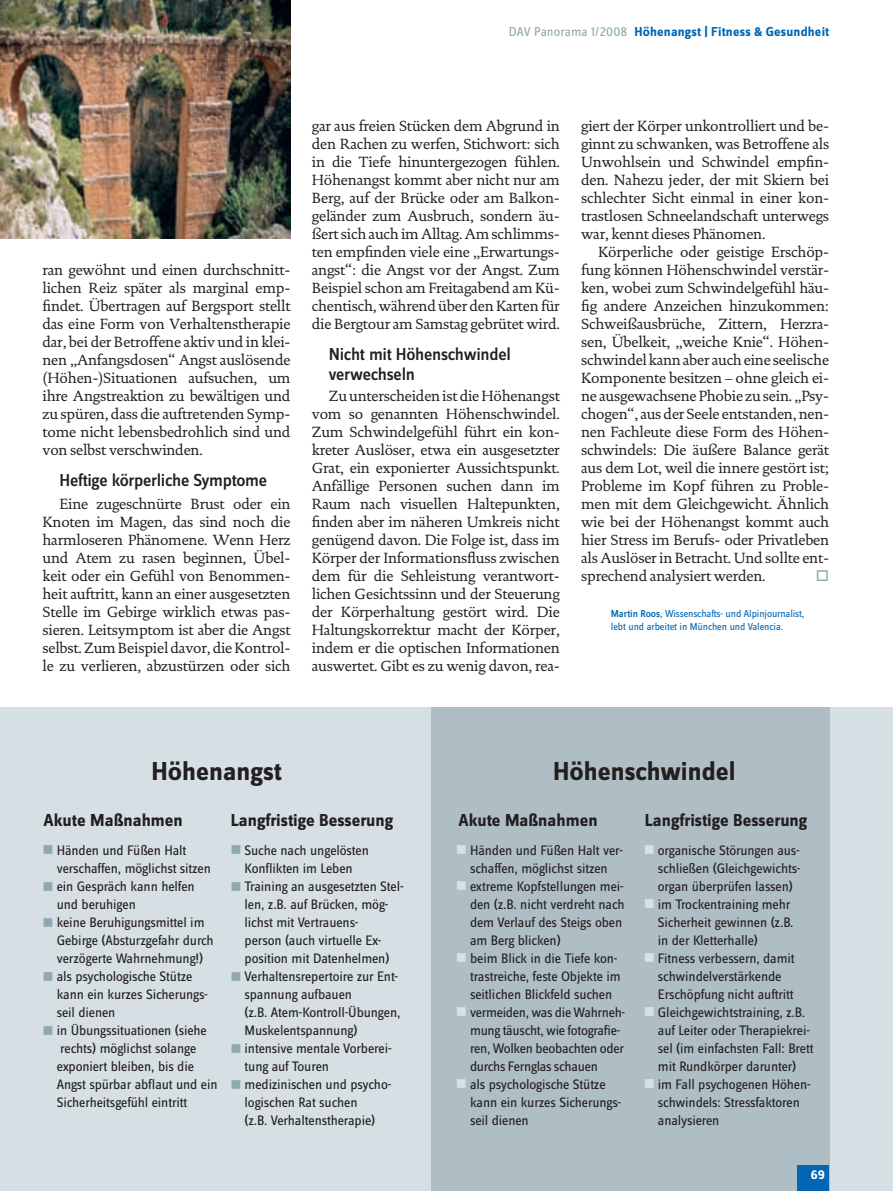
<style>
.page{position:relative;width:893px;height:1191px;background:#fff}
.page>*{position:absolute;margin:0;border:0;box-sizing:border-box;transform-origin:0 0}
.t1{font:700 27px "Zine Sans Dis";color:#231f20}
.t2{font:700 18px "Zine Sans Dis";color:#231f20}
.t3{font:500 18px/19.5px "Zine Sans Dis";letter-spacing:-.015em;color:#231f20}
.t4{font:15px/18px "DTL Documenta ST";letter-spacing:-.015em;color:#231f20;text-align:justify}
.t5{font:14.25px/18px "Zine Sans Dis";letter-spacing:-.01em;color:#231f20}
.t6{font:700 13.5px "Zine Sans Dis";letter-spacing:.015em;color:#0166b3}
.t7{font:700 13.5px "Zine Sans Dis";color:#fff}
.t8{font:10.5px/13.5px "Zine Sans Dis";letter-spacing:-.01em;color:#0166b3}
.s1{font-weight:400;color:#90a9b1}
.s2{font-weight:500}
.s3{color:#90a9b1}
.s4{color:#dae0e3}
</style>
<div class="page">
<div style="left:0;top:707px;width:893px;height:484px;background:#d6dfe3"></div>
<div style="left:431px;top:707px;width:398px;height:484px;background:#afbec4"></div>
<img style="left:0;top:0;width:291px;height:239px">
<div style="left:797px;top:1165px;width:32px;height:26px;background:#0166b3"></div>
<p class="t6" style="left:509px;top:25px;width:322px"><span class="s1">DAV Panorama 1/2008</span> Höhenangst | Fitness &amp; Gesundheit</p>
<p class="t4" style="left:43px;top:261px;width:250px">ran gewöhnt und einen durchschnitt&shy;lichen Reiz später als marginal emp&shy;findet. Übertragen auf Bergsport stellt das eine Form von Verhaltenstherapie dar, bei der Betroffene aktiv und in klei&shy;nen „Anfangsdosen“ Angst auslösende (Höhen-)Situationen aufsuchen, um ihre Angstreaktion zu bewältigen und zu spüren, dass die auftretenden Symp&shy;tome nicht lebensbedrohlich sind und von selbst verschwinden.</p>
<p class="t3" style="left:60px;top:471px;width:209px">Heftige körperliche Symptome</p>
<p class="t4" style="left:43px;top:495px;width:250px;text-indent:17px">Eine zugeschnürte Brust oder ein Knoten im Magen, das sind noch die harmloseren Phänomene. Wenn Herz und Atem zu rasen beginnen, Übel&shy;keit oder ein Gefühl von Benommen&shy;heit auftritt, kann an einer ausgesetzten Stelle im Gebirge wirklich etwas pas&shy;sieren. Leitsymptom ist aber die Angst selbst. Zum Beispiel davor, die Kontrol&shy;le zu verlieren, abzustürzen oder sich</p>
<p class="t4" style="left:312px;top:117px;width:250px;text-align:left">gar aus freien Stücken dem Abgrund in den Rachen zu werfen, Stichwort: sich in die Tiefe hinuntergezogen fühlen.<br>Höhenangst kommt aber nicht nur am Berg, auf der Brücke oder am Balkon&shy;geländer zum Ausbruch, sondern äu&shy;ßert sich auch im Alltag. Am schlimms&shy;ten empfinden viele eine „Erwartungs&shy;angst“: die Angst vor der Angst. Zum Beispiel schon am Freitagabend am Kü&shy;chentisch, während über den Karten für die Bergtour am Samstag gebrütet wird.</p>
<p class="t3" style="left:329px;top:345px;width:184px">Nicht mit Höhenschwindel verwechseln</p>
<p class="t4" style="left:312px;top:387px;width:250px;text-indent:17px">Zu unterscheiden ist die Höhenangst vom so genannten Höhenschwindel.<br>Zum Schwindelgefühl führt ein kon&shy;kreter Auslöser, etwa ein ausgesetzter Grat, ein exponierter Aussichtspunkt.<br>Anfällige Personen suchen dann im Raum nach visuellen Haltepunkten, finden aber im näheren Umkreis nicht genügend davon. Die Folge ist, dass im Körper der Informationsfluss zwischen dem für die Sehleistung verantwort&shy;lichen Gesichtssinn und der Steuerung der Körperhaltung gestört wird. Die Hal-tungskorrektur macht der Körper, indem er die optischen Informationen auswertet. Gibt es zu wenig davon, rea-</p>
<p class="t4" style="left:581px;top:117px;width:250px">giert der Körper unkontrolliert und be&shy;ginnt zu schwanken, was Betroffene als Unwohlsein und Schwindel empfin&shy;den. Nahezu jeder, der mit Skiern bei schlechter Sicht einmal in einer kon&shy;trastlosen Schneelandschaft unterwegs war, kennt dieses Phänomen.</p>
<p class="t4" style="left:581px;top:243px;width:250px;text-indent:17px">Körperliche oder geistige Erschöp&shy;fung können Höhenschwindel verstär&shy;ken, wobei zum Schwindelgefühl häu&shy;fig andere Anzeichen hinzukommen:<br>Schweißausbrüche, Zit-tern, Herzra&shy;sen, Übelkeit, „weiche Knie“. Höhen&shy;schwindel kann aber auch eine seelische Komponente besitzen – ohne gleich ei&shy;ne ausgewachsene Phobie zu sein. „Psy&shy;chogen“, aus der Seele entstanden, nen&shy;nen Fachleute diese Form des Höhen&shy;schwindels: Die äußere Balance gerät aus dem Lot, weil die innere gestört ist; Probleme im Kopf führen zu Proble&shy;men mit dem Gleichgewicht. Ähnlich wie bei der Höhenangst kommt auch hier Stress im Berufs- oder Privatleben als Auslöser in Betracht. Und sollte ent&shy;sprechend analysiert werden.</p>
<p class="t8" style="left:611px;top:607px;width:195px"><span class="s2">Martin Roos</span>, Wissenschafts- und Alpinjournalist, lebt und arbeitet in München und Valencia.</p>
<h1 class="t1" style="left:152px;top:757px;width:131px">Höhenangst</h1>
<h1 class="t1" style="left:553px;top:757px;width:184px">Höhenschwindel</h1>
<p class="t2" style="left:44px;top:811px;width:141px">Akute Maßnahmen</p>
<p class="t2" style="left:231px;top:811px;width:164px">Langfristige Besserung</p>
<p class="t2" style="left:458px;top:811px;width:141px">Akute Maßnahmen</p>
<p class="t2" style="left:645px;top:811px;width:164px">Langfristige Besserung</p>
<p class="t5" style="left:57px;top:842px;width:156px;text-indent:-14px"><span class="s3">■</span> Händen und Füßen Halt verschaffen, möglichst sitzen</p>
<p class="t5" style="left:57px;top:878px;width:140px;text-indent:-14px"><span class="s3">■</span> ein Gespräch kann helfen und beruhigen</p>
<p class="t5" style="left:57px;top:914px;width:159px;text-indent:-14px"><span class="s3">■</span> keine Beruhigungsmittel im<br>Gebirge (Absturzgefahr durch verzögerte Wahrnehmung!)</p>
<p class="t5" style="left:57px;top:968px;width:153px;text-indent:-14px"><span class="s3">■</span> als psychologische Stütze kann ein kurzes Sicherungs&shy;seil dienen</p>
<p class="t5" style="left:57px;top:1022px;width:162px;text-indent:-14px"><span class="s3">■</span> in Übungssituationen (siehe rechts) möglichst solange ex-poniert bleiben, bis die<br>Angst spürbar abflaut und ein<br>Sicherheitsgefühl eintritt</p>
<p class="t5" style="left:230px;top:842px;width:140px;text-align:center"><span class="s3">■</span> Suche nach ungelösten<br>Kon-flikten im Leben</p>
<p class="t5" style="left:245px;top:878px;width:161px;text-indent:-14px"><span class="s3">■</span> Training an ausgesetzten Stel&shy;len, z.B. auf Brücken, mög&shy;lichst mit Vertrauens-<br>person (auch virtuelle Ex&shy;position mit Datenhelmen)</p>
<p class="t5" style="left:245px;top:968px;width:157px;text-indent:-14px"><span class="s3">■</span> Verhaltensrepertoire zur Ent&shy;spannung aufbauen<br>(z.B. Atem-Kontroll-Übungen,<br>Muskelentspannung)</p>
<p class="t5" style="left:245px;top:1040px;width:149px;text-indent:-14px"><span class="s3">■</span> intensive mentale Vorberei&shy;tung auf Touren</p>
<p class="t5" style="left:245px;top:1076px;width:148px;text-indent:-14px"><span class="s3">■</span> medizinischen und psycho&shy;logischen Rat suchen<br>(z.B. Verhaltenstherapie)</p>
<p class="t5" style="left:456px;top:842px;width:169px;text-align:center"><span class="s4">■</span> Händen und Füßen Halt ver&shy;schaffen, möglichst sitzen</p>
<p class="t5" style="left:470px;top:878px;width:156px;text-indent:-14px"><span class="s4">■</span> extreme Kopfstellungen mei&shy;den (z.B. nicht verdreht nach dem Verlauf des Steigs oben am Berg blicken)</p>
<p class="t5" style="left:470px;top:950px;width:152px;text-indent:-14px"><span class="s4">■</span> beim Blick in die Tiefe kon&shy;trastreiche, feste Objekte im seitlichen Blickfeld suchen</p>
<p class="t5" style="left:470px;top:1004px;width:157px;text-indent:-14px"><span class="s4">■</span> vermeiden, was die Wahrneh&shy;mung täuscht, wie fotografie&shy;ren, Wolken beobachten oder durchs Fernglas schauen</p>
<p class="t5" style="left:470px;top:1076px;width:153px;text-indent:-14px"><span class="s4">■</span> als psychologische Stütze kann ein kurzes Sicherungs&shy;seil dienen</p>
<p class="t5" style="left:658px;top:842px;width:143px;text-align:justify;text-indent:-14px"><span class="s4">■</span> organische Störungen aus&shy;schließen (Gleichgewichts&shy;organ überprüfen lassen)</p>
<p class="t5" style="left:658px;top:896px;width:137px;text-indent:-14px"><span class="s4">■</span> im Trockentraining mehr<br>Sicherheit gewinnen (z.B. in der Kletterhalle)</p>
<p class="t5" style="left:658px;top:950px;width:138px;text-indent:-14px"><span class="s4">■</span> Fitness verbessern, damit schwindelverstärkende<br>Erschöpfung nicht auftritt</p>
<p class="t5" style="left:658px;top:1004px;width:157px;text-indent:-14px"><span class="s4">■</span> Gleichgewichtstraining, z.B. auf Leiter oder Therapiekrei&shy;sel (im einfachsten Fall: Brett mit Rundkörper da- runter)</p>
<p class="t5" style="left:658px;top:1076px;width:154px;text-indent:-14px"><span class="s4">■</span> im Fall psychogenen Höhen&shy;schwindels: Stressfaktoren analysieren</p>
<p class="t7" style="left:811px;top:1167px;width:15px">69</p>
</div>
